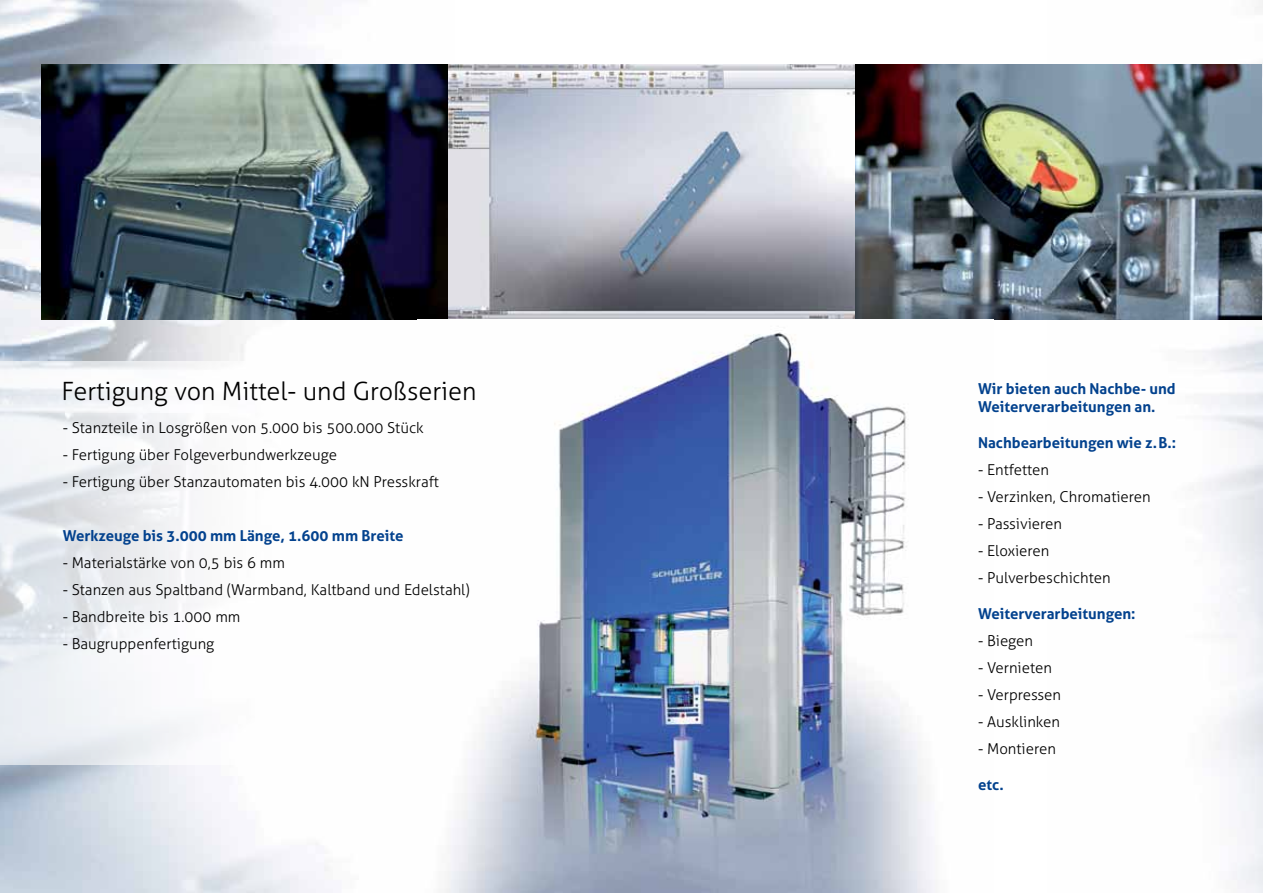
<style>
.page{position:relative;width:1263px;height:893px;background:#fff}
.page>*{position:absolute;margin:0;border:0;box-sizing:border-box;transform-origin:0 0}
.t1{font:300 25.2px "Aller";color:#000}
.t2{font:300 15px "Aller";color:#000}
.t3{font:700 15px/18px "Aller";color:#03428e}
</style>
<div class="page">
<img style="left:0;top:0;width:333px;height:893px">
<img style="left:41px;top:64px;width:1221px;height:256px">
<img style="left:444px;top:332px;width:491px;height:561px">
<svg style="left:0;top:361px;width:325px;height:404px"></svg>
<h1 class="t1" style="left:61px;top:376px;width:417px">Fertigung von Mittel- und Großserien</h1>
<p class="t2" style="left:63px;top:418px;width:362px">- Stanzteile in Losgrößen von 5.000 bis 500.000 Stück</p>
<p class="t2" style="left:63px;top:445px;width:276px">- Fertigung über Folgeverbundwerkzeuge</p>
<p class="t2" style="left:63px;top:472px;width:378px">- Fertigung über Stanzautomaten bis 4.000 kN Presskraft</p>
<p class="t3" style="left:63px;top:526px;width:342px">Werkzeuge bis 3.000 mm Länge, 1.600 mm Breite</p>
<p class="t2" style="left:63px;top:553px;width:224px">- Materialstärke von 0,5 bis 6 mm</p>
<p class="t2" style="left:63px;top:580px;width:409px">- Stanzen aus Spaltband (Warmband, Kaltband und Edelstahl)</p>
<p class="t2" style="left:63px;top:607px;width:179px">- Bandbreite bis 1.000 mm</p>
<p class="t2" style="left:63px;top:634px;width:153px">- Baugruppenfertigung</p>
<p class="t3" style="left:978px;top:379px;width:199px">Wir bieten auch Nachbe- und<br>Weiterverarbeitungen an.</p>
<p class="t3" style="left:978px;top:433px;width:200px">Nachbearbeitungen wie z.B.:</p>
<p class="t2" style="left:978px;top:460px;width:73px">- Entfetten</p>
<p class="t2" style="left:978px;top:487px;width:174px">- Verzinken, Chromatieren</p>
<p class="t2" style="left:978px;top:514px;width:86px">- Passivieren</p>
<p class="t2" style="left:978px;top:541px;width:73px">- Eloxieren</p>
<p class="t2" style="left:978px;top:568px;width:134px">- Pulverbeschichten</p>
<p class="t3" style="left:978px;top:604px;width:159px">Weiterverarbeitungen:</p>
<p class="t2" style="left:978px;top:631px;width:56px">- Biegen</p>
<p class="t2" style="left:978px;top:658px;width:75px">- Vernieten</p>
<p class="t2" style="left:978px;top:685px;width:85px">- Verpressen</p>
<p class="t2" style="left:978px;top:712px;width:83px">- Ausklinken</p>
<p class="t2" style="left:978px;top:739px;width:79px">- Montieren</p>
<p class="t3" style="left:978px;top:775px;width:27px">etc.</p>
</div>
